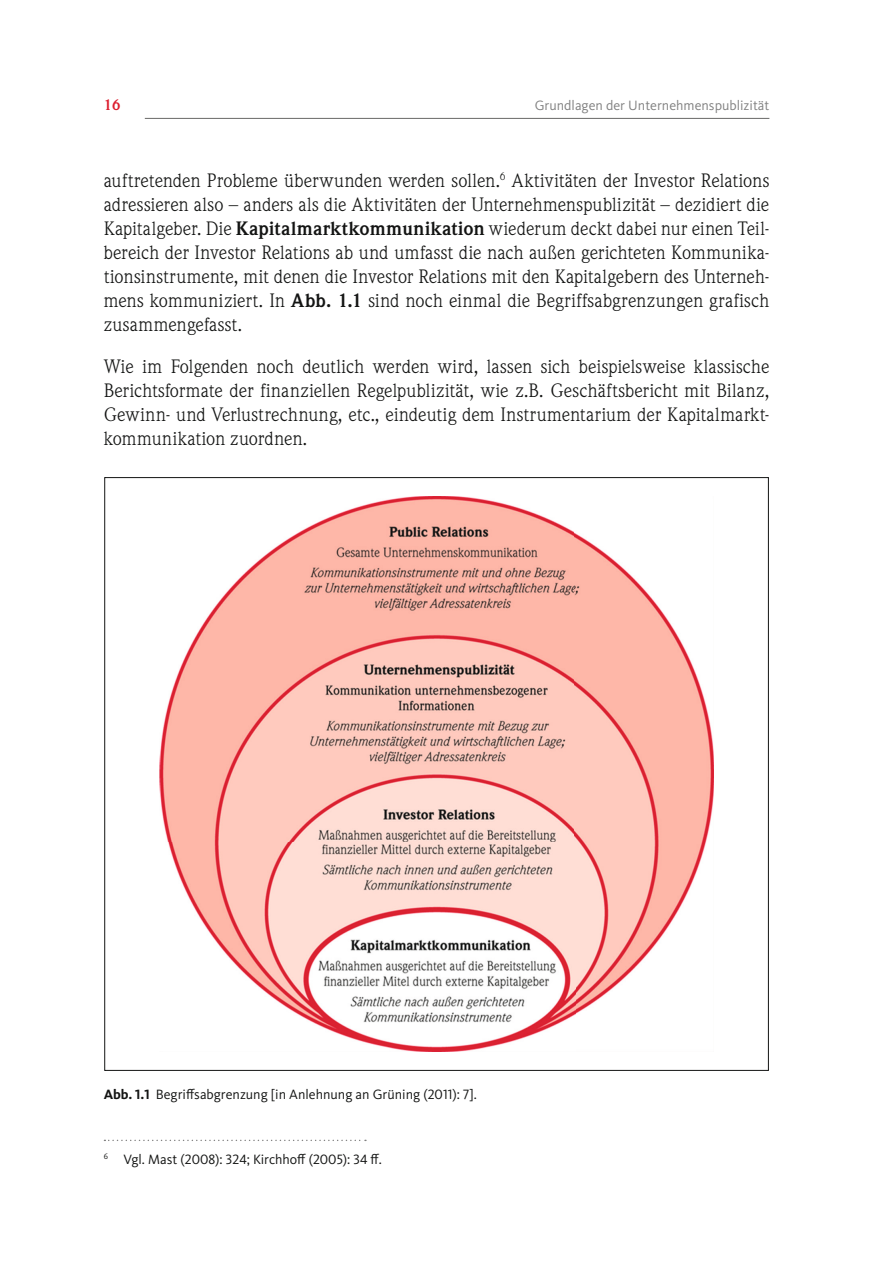
<style>
.page{position:relative;width:872px;height:1278px;background:#fff}
.page>*{position:absolute;margin:0;border:0;box-sizing:border-box;transform-origin:0 0}
.t1{font:19px/24px "Weidemann Std";letter-spacing:.015em;color:#131413;text-align:justify}
.t2{font:700 15px "Weidemann Std";color:#dc1e2f}
.t3{font:14px "Kievit IDW";color:#131413}
.t4{font:14px "Kievit IDW";color:#818181}
.s1{font-weight:700}
</style>
<div class="page">
<hr style="left:145px;top:118px;width:624px;height:1px;background:#686867">
<img style="left:160px;top:497px;width:553px;height:554px">
<svg style="left:104px;top:1139px;width:262px;height:2px"></svg>
<p class="t2" style="left:104px;top:96px;width:18px">16</p>
<p class="t4" style="left:535px;top:97px;width:236px">Grundlagen der Unternehmenspublizität</p>
<p class="t1" style="left:104px;top:168px;width:667px">auftretenden Probleme überwunden werden sollen.<sup>6</sup> Aktivitäten der Investor Relations adressieren also – anders als die Aktivitäten der Unternehmenspublizität – dezidiert die Kapitalgeber. Die <span class="s1">Kapitalmarktkommunikation</span> wiederum deckt dabei nur einen Teil&shy;bereich der Investor Relations ab und umfasst die nach außen gerichteten Kommunika&shy;tionsinstrumente, mit denen die Investor Relations mit den Kapitalgebern des Unterneh&shy;mens kommuniziert. In <span class="s1">Abb. 1.1</span> sind noch einmal die Begriffsabgrenzungen grafisch zusammengefasst.</p>
<p class="t1" style="left:104px;top:354px;width:667px">Wie im Folgenden noch deutlich werden wird, lassen sich beispielsweise klassische Berichtsformate der finanziellen Regelpublizität, wie z.B. Geschäftsbericht mit Bilanz, Gewinn- und Verlustrechnung, etc., eindeutig dem Instrumentarium der Kapitalmarkt&shy;kommunikation zuordnen.</p>
<p class="t3" style="left:104px;top:1085px;width:375px"><span class="s1">Abb. 1.1</span> Begriffsabgrenzung [in Anlehnung an Grüning (2011): 7].</p>
<p class="t3" style="left:104px;top:1151px;width:280px"><sup>6</sup> Vgl. Mast (2008): 324; Kirchhoff (2005): 34 ff.</p>
</div>
